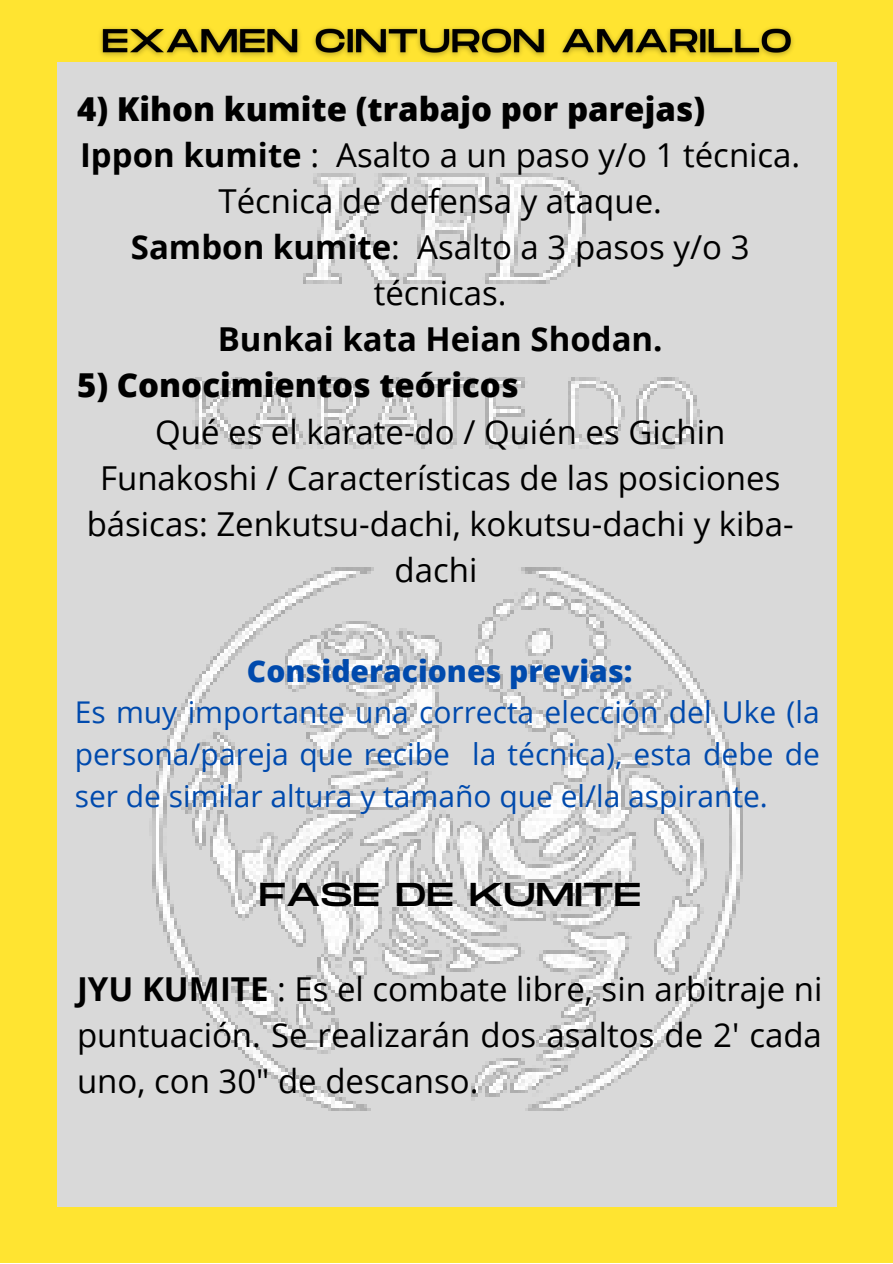
<style>
.page{position:relative;width:893px;height:1264px;background:#fff}
.page>*{position:absolute;margin:0;border:0;box-sizing:border-box;transform-origin:0 0}
.t1{font:33px/46px "Open Sans";color:#000;text-align:center}
.t2{font:800 33px "Open Sans";color:#000}
.t3{font:700 33px "Open Sans";color:#000}
.t4{font:33px "Monument Extended";color:#000}
.t5{font:30px/41.5px "Open Sans";color:#004aad;text-align:justify}
.t6{font:800 30px "Open Sans";color:#004aad}
.s1{font-weight:700}
</style>
<div class="page">
<div style="left:0;top:0;width:892px;height:1262px;background:#ffe431"></div>
<img style="left:57px;top:80px;width:780px;height:1126px">
<img style="left:92px;top:27px;width:709px;height:47px">
<p class="t2" style="left:77px;top:86px;width:629px">4) Kihon kumite (trabajo por parejas)</p>
<p class="t1" style="left:80px;top:131px;width:721px"><span class="s1">Ippon kumite</span> : Asalto a un paso y/o 1 técnica.<br>Técnica de defensa y ataque.</p>
<p class="t1" style="left:131px;top:223px;width:620px"><span class="s1">Sambon kumite</span>: Asalto a 3 pasos y/o 3 técnicas.</p>
<p class="t3" style="left:218px;top:316px;width:446px">Bunkai kata Heian Shodan.</p>
<p class="t2" style="left:77px;top:362px;width:443px">5) Conocimientos teóricos</p>
<p class="t1" style="left:87px;top:408px;width:708px">Qué es el karate-do / Quién es Gichin Funakoshi / Características de las posiciones básicas: Zenkutsu-dachi, kokutsu-dachi y kiba&shy;dachi</p>
<p class="t6" style="left:247px;top:649px;width:387px">Consideraciones previas:</p>
<p class="t5" style="left:75px;top:691px;width:746px">Es muy importante una correcta elección del Uke (la persona/pareja que recibe la técnica), esta debe de ser de similar altura y tamaño que el/la aspirante.</p>
<p class="t4" style="left:259px;top:876px;width:384px">FASE DE KUMITE</p>
<p class="t1" style="left:77px;top:964px;width:746px;text-align:justify"><span class="s1">JYU KUMITE</span> : Es el combate libre, sin arbitraje ni puntuación. Se realizarán dos asaltos de 2' cada uno, con 30" de descanso.</p>
</div>
